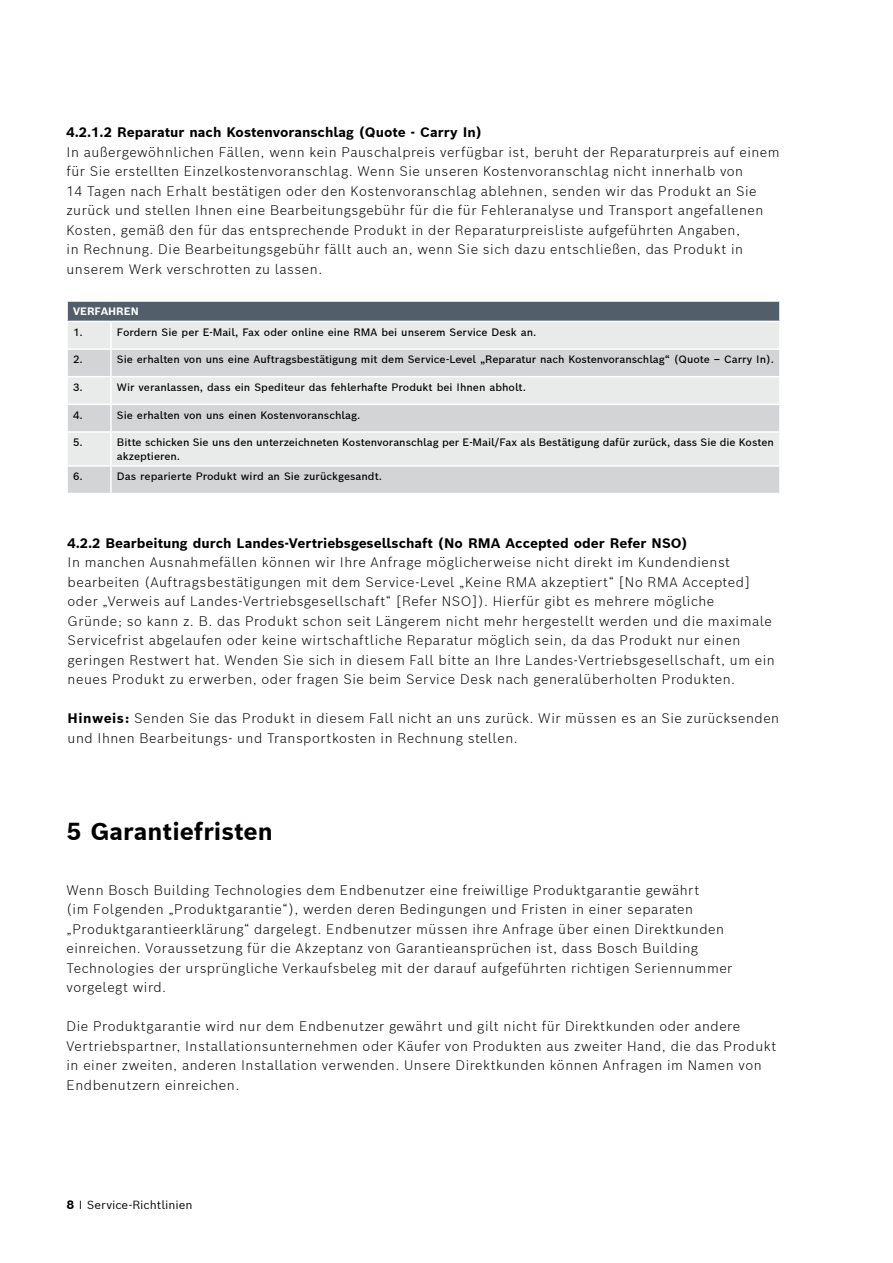
<style>
.page{position:relative;width:893px;height:1263px;background:#fff}
.page>*{position:absolute;margin:0;border:0;box-sizing:border-box;transform-origin:0 0}
.t1{font:700 24px "Bosch Sans";color:#000}
.t2{font:300 13.5px/19.5px "Bosch Sans";letter-spacing:.04em;color:#000}
.t3{font:700 13.5px "Bosch Sans";color:#000}
.t4{font:11.55px "Bosch Sans";color:#000}
.t5{font:500 10.5px/13.5px "Bosch Sans";color:#000}
.t6{font:700 10.5px "Bosch Sans";color:#fff}
.s1{font-weight:700}
.s2{font-weight:700;font-size:12px}
</style>
<div class="page">
<div style="left:67px;top:301px;width:713px;height:20px;background:#525f6b"></div>
<div style="left:68px;top:322px;width:711px;height:82px;background:#e9eaea"></div>
<div style="left:68px;top:350px;width:711px;height:26px;background:#d3d4d6"></div>
<svg style="left:68px;top:405px;width:711px;height:88px;background:#dbdcdd"></svg>
<hr style="left:66px;top:300px;width:45px;height:2px;background:#fff">
<svg style="left:67px;top:302px;width:1px;height:19px"></svg>
<hr style="left:111px;top:300px;width:670px;height:2px;background:#fff">
<svg style="left:779px;top:302px;width:1px;height:19px"></svg>
<hr style="left:110px;top:322px;width:2px;height:26px;background:#fff">
<hr style="left:66px;top:348px;width:45px;height:2px;background:#fff">
<hr style="left:111px;top:348px;width:670px;height:2px;background:#fff">
<hr style="left:110px;top:350px;width:2px;height:26px;background:#fff">
<hr style="left:66px;top:376px;width:45px;height:1px;background:#fff">
<hr style="left:111px;top:376px;width:670px;height:1px;background:#fff">
<hr style="left:110px;top:377px;width:2px;height:27px;background:#fff">
<hr style="left:110px;top:405px;width:2px;height:26px;background:#fff">
<hr style="left:66px;top:431px;width:45px;height:2px;background:#fff">
<hr style="left:111px;top:431px;width:670px;height:2px;background:#fff">
<hr style="left:110px;top:433px;width:2px;height:32px;background:#fff">
<hr style="left:66px;top:465px;width:45px;height:2px;background:#fff">
<hr style="left:111px;top:465px;width:670px;height:2px;background:#fff">
<hr style="left:110px;top:467px;width:2px;height:26px;background:#fff">
<p class="t3" style="left:67px;top:123px;width:417px">4.2.1.2 Reparatur nach Kostenvoranschlag (Quote - Carry In)</p>
<p class="t2" style="left:67px;top:141px;width:715px">In außergewöhnlichen Fällen, wenn kein Pauschalpreis verfügbar ist, beruht der Reparaturpreis auf einem für Sie erstellten Einzelkostenvoranschlag. Wenn Sie unseren Kostenvoranschlag nicht innerhalb von<br>14 Tagen nach Erhalt bestätigen oder den Kostenvoranschlag ablehnen, senden wir das Produkt an Sie zurück und stellen Ihnen eine Bearbeitungsgebühr für die für Fehleranalyse und Transport angefallenen Kosten, gemäß den für das entsprechende Produkt in der Reparaturpreisliste aufgeführten Angaben,<br>in Rechnung. Die Bearbeitungsgebühr fällt auch an, wenn Sie sich dazu entschließen, das Produkt in unserem Werk verschrotten zu lassen.</p>
<p class="t6" style="left:73px;top:305px;width:67px">VERFAHREN</p>
<p class="t5" style="left:73px;top:325px;width:11px">1.</p>
<p class="t5" style="left:117px;top:325px;width:421px">Fordern Sie per E-Mail, Fax oder online eine RMA bei unserem Service Desk an.</p>
<p class="t5" style="left:73px;top:353px;width:11px">2.</p>
<p class="t5" style="left:117px;top:353px;width:658px">Sie erhalten von uns eine Auftragsbestätigung mit dem Service-Level „Reparatur nach Kostenvoranschlag“ (Quote – Carry In).</p>
<p class="t5" style="left:73px;top:380px;width:11px">3.</p>
<p class="t5" style="left:117px;top:380px;width:411px">Wir veranlassen, dass ein Spediteur das fehlerhafte Produkt bei Ihnen abholt.</p>
<p class="t5" style="left:73px;top:408px;width:11px">4.</p>
<p class="t5" style="left:117px;top:408px;width:245px">Sie erhalten von uns einen Kostenvoranschlag.</p>
<p class="t5" style="left:73px;top:435px;width:11px">5.</p>
<p class="t5" style="left:117px;top:435px;width:658px">Bitte schicken Sie uns den unterzeichneten Kostenvoranschlag per E-Mail/Fax als Bestätigung dafür zurück, dass Sie die Kosten akzeptieren.</p>
<p class="t5" style="left:73px;top:469px;width:11px">6.</p>
<p class="t5" style="left:117px;top:469px;width:267px">Das reparierte Produkt wird an Sie zurückgesandt.</p>
<p class="t3" style="left:68px;top:534px;width:621px">4.2.2 Bearbeitung durch Landes-Vertriebsgesellschaft (No RMA Accepted oder Refer NSO)</p>
<p class="t2" style="left:68px;top:552px;width:709px">In manchen Ausnahmefällen können wir Ihre Anfrage möglicherweise nicht direkt im Kundendienst bearbeiten (Auftragsbestätigungen mit dem Service-Level „Keine RMA akzeptiert“ [No RMA Accepted] oder „Verweis auf Landes-Vertriebsgesellschaft“ [Refer NSO]). Hierfür gibt es mehrere mögliche<br>Gründe; so kann z. B. das Produkt schon seit Längerem nicht mehr hergestellt werden und die maximale Servicefrist abgelaufen oder keine wirtschaftliche Reparatur möglich sein, da das Produkt nur einen geringen Restwert hat. Wenden Sie sich in diesem Fall bitte an Ihre Landes-Vertriebsgesellschaft, um ein neues Produkt zu erwerben, oder fragen Sie beim Service Desk nach generalüberholten Produkten.</p>
<p class="t2" style="left:68px;top:708px;width:713px"><span class="s1">Hinweis:</span> Senden Sie das Produkt in diesem Fall nicht an uns zurück. Wir müssen es an Sie zurücksenden und Ihnen Bearbeitungs- und Transportkosten in Rechnung stellen.</p>
<h1 class="t1" style="left:67px;top:815px;width:208px">5 Garantiefristen</h1>
<p class="t2" style="left:67px;top:880px;width:667px">Wenn Bosch Building Technologies dem Endbenutzer eine freiwillige Produktgarantie gewährt<br>(im Folgenden „Produktgarantie“), werden deren Bedingungen und Fristen in einer separaten „Produktgarantieerklärung“ dargelegt. Endbenutzer müssen ihre Anfrage über einen Direktkunden einreichen. Voraussetzung für die Akzeptanz von Garantieansprüchen ist, dass Bosch Building Technologies der ursprüngliche Verkaufsbeleg mit der darauf aufgeführten richtigen Seriennummer vorgelegt wird.</p>
<p class="t2" style="left:67px;top:1016px;width:711px">Die Produktgarantie wird nur dem Endbenutzer gewährt und gilt nicht für Direktkunden oder andere Vertriebspartner, Installationsunternehmen oder Käufer von Produkten aus zweiter Hand, die das Produkt in einer zweiten, anderen Installation verwenden. Unsere Direktkunden können Anfragen im Namen von Endbenutzern einreichen.</p>
<p class="t4" style="left:67px;top:1197px;width:127px"><span class="s2">8</span> I Service-Richtlinien</p>
</div>
